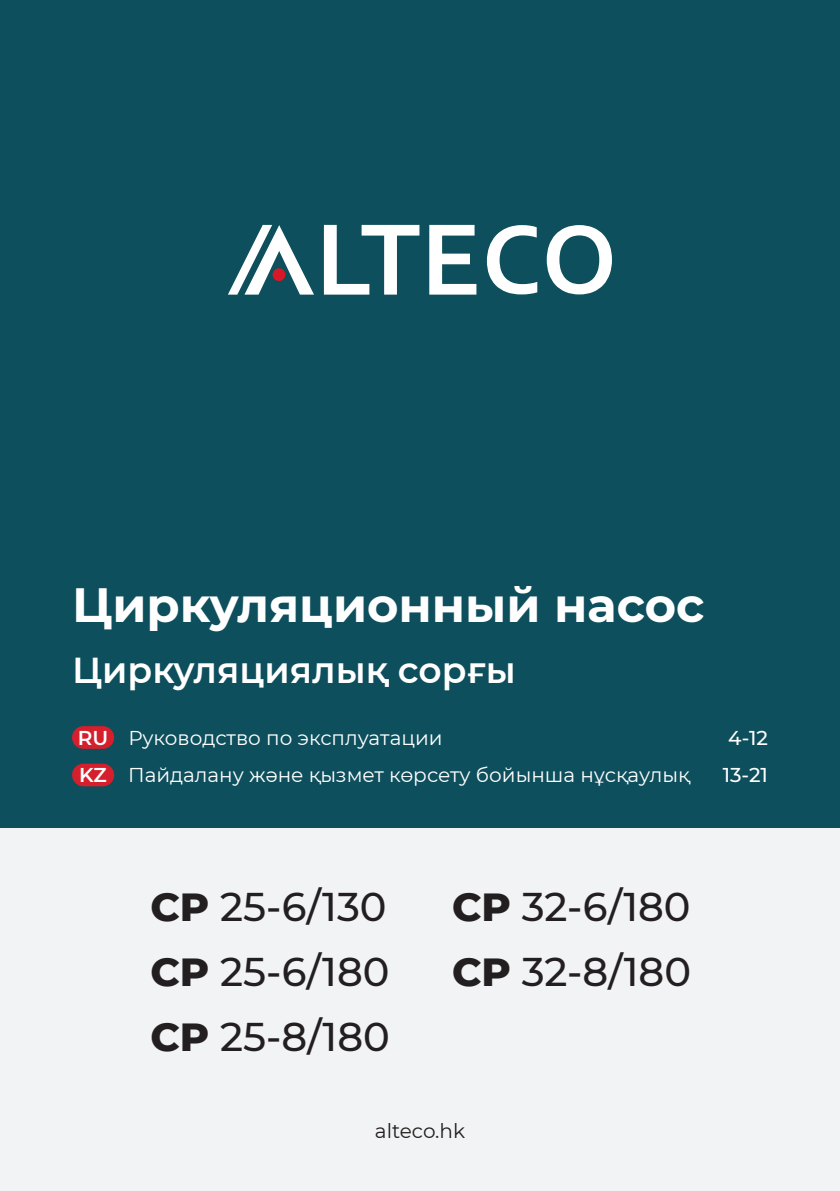
<style>
.page{position:relative;width:840px;height:1191px;background:#fff}
.page>*{position:absolute;margin:0;border:0;box-sizing:border-box;transform-origin:0 0}
.t1{font:700 48px "Montserrat";color:#fff}
.t2{font:500 40px/65px "Montserrat";color:#231f20;text-align:justify}
.t3{font:600 36px "Montserrat";color:#fff}
.t4{font:20px "Montserrat";color:#fff}
.t5{font:20px "Montserrat";color:#231f20}
.t6{font:500 20px "Montserrat";color:#fff}
.s1{font-weight:600}
.s2{font-weight:800}
</style>
<div class="page">
<div style="left:0;top:0;width:839px;height:828px;background:#0d4f5c"></div>
<div style="left:0;top:828px;width:839px;height:363px;background:#f2f3f4"></div>
<svg style="left:228px;top:225px;width:383px;height:69px"></svg>
<div style="left:272px;top:268px;width:13px;height:13px;background:#d61827;border-radius:50%"></div>
<div style="left:72px;top:726px;width:42px;height:23px;background:#d61f2c;border-radius:11px"></div>
<div style="left:72px;top:763px;width:42px;height:23px;background:#d61f2c;border-radius:11px"></div>
<h1 class="t1" style="left:72px;top:570px;width:633px">Циркуляционный насос</h1>
<h3 class="t3" style="left:72px;top:644px;width:445px">Циркуляциялық сорғы</h3>
<p class="t4" style="left:78px;top:723px;width:366px"><span class="s1">RU</span> Руководство по эксплуатации</p>
<p class="t6" style="left:727px;top:723px;width:41px">4-12</p>
<p class="t4" style="left:79px;top:761px;width:612px"><span class="s1">KZ</span> Пайдалану және қызмет көрсету бойынша нұсқаулық</p>
<p class="t6" style="left:722px;top:761px;width:47px">13-21</p>
<h2 class="t2" style="left:150px;top:872px;width:241px"><span class="s2">CP</span> 25-6/130<br><span class="s2">CP</span> 25-6/180<br><span class="s2">CP</span> 25-8/180</h2>
<h2 class="t2" style="left:452px;top:872px;width:240px"><span class="s2">CP</span> 32-6/180<br><span class="s2">CP</span> 32-8/180</h2>
<p class="t5" style="left:374px;top:1117px;width:92px">alteco.hk</p>
</div>
